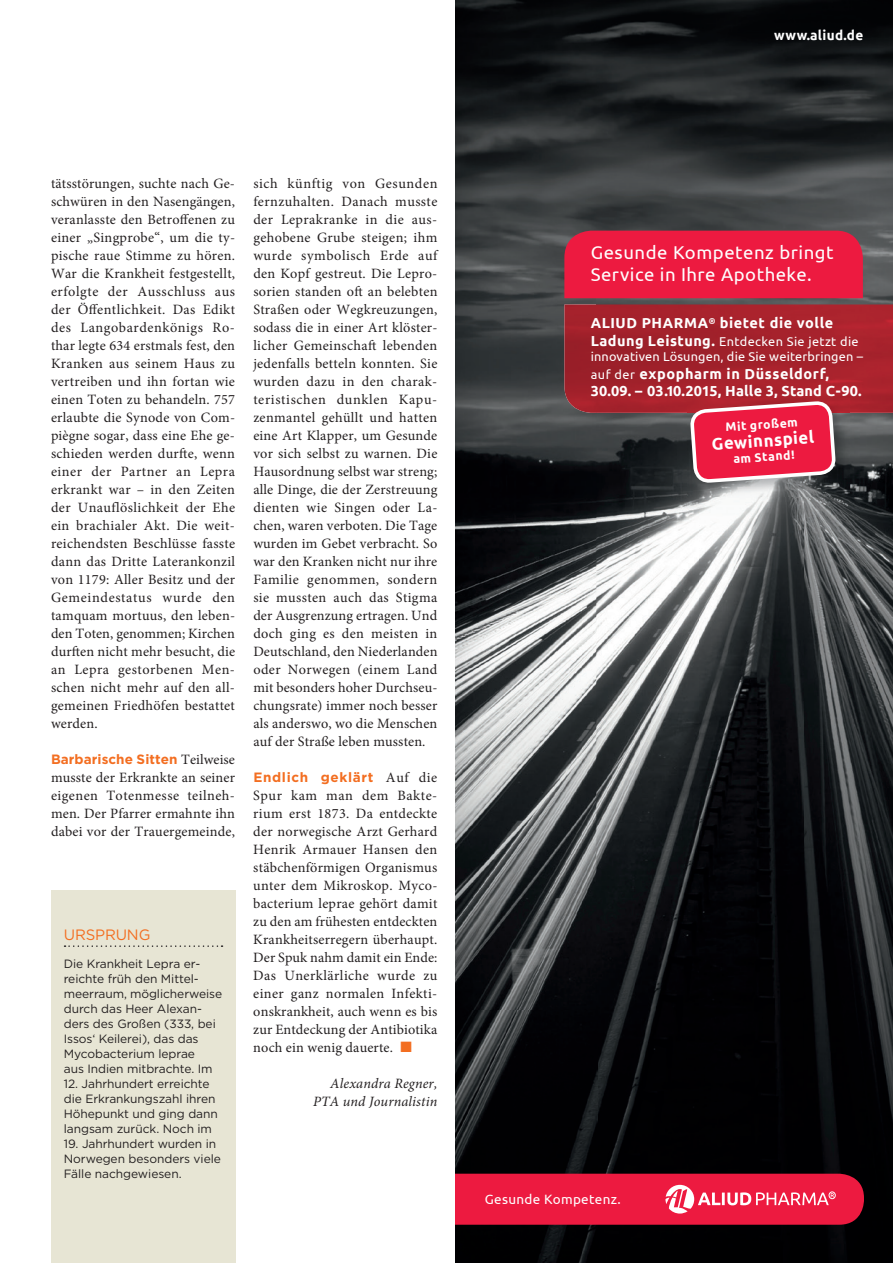
<style>
.page{position:relative;width:893px;height:1263px;background:#fff}
.page>*{position:absolute;margin:0;border:0;box-sizing:border-box;transform-origin:0 0}
.t1{font:18.6px/22px "Ubuntu";letter-spacing:.03em;color:#fff}
.t2{font:700 16.8px "Ubuntu";color:#fff}
.t3{font:15px "Gotham";letter-spacing:-.01em;color:#f36e21}
.t4{font:700 14.55px/17.4px "Ubuntu";letter-spacing:.04em;color:#fff}
.t5{font:14.25px/18px "Minion Pro";letter-spacing:.01em;color:#231f20;text-align:justify}
.t6{font:italic 14.25px/18px "Minion Pro";letter-spacing:.01em;color:#231f20;text-align:right}
.t7{font:700 13.5px "Gotham";letter-spacing:.005em;color:#f36e21}
.t8{font:700 13.5px "Gotham";letter-spacing:.05em;color:#f36e21}
.t9{font:13.5px "Ubuntu";letter-spacing:.025em;color:#fff}
.t10{font:700 13.5px "Ubuntu";letter-spacing:.025em;color:#fff}
.t11{font:12.75px/15.3px "Ubuntu";letter-spacing:.015em;color:#fff}
.t12{font:700 12.15px "Ubuntu";color:#fff}
.t13{font:12px/15px "Gotham";letter-spacing:-.005em;color:#231f20}
.s1{font-family:"Minion Pro";font-weight:400;font-size:14.25px;color:#231f20}
.s2{color:#f36e21}
.s3{font-weight:700;font-size:14.55px}
.s4{font-weight:400;font-size:12.75px}
</style>
<div class="page">
<img style="left:455px;top:268px;width:141px;height:995px">
<img style="left:596px;top:268px;width:297px;height:36px">
<img style="left:596px;top:413px;width:103px;height:850px">
<img style="left:803px;top:413px;width:90px;height:850px">
<img style="left:699px;top:570px;width:104px;height:693px">
<svg style="left:455px;top:1174px;width:409px;height:51px;background:#e92548"></svg>
<div style="left:829px;top:1191px;width:6px;height:8px;border:1px solid #fff;border-radius:50%"></div>
<img style="left:455px;top:0;width:438px;height:268px">
<div style="left:564px;top:231px;width:299px;height:67px;background:#ed1a40"></div>
<img style="left:564px;top:304px;width:329px;height:109px">
<img style="left:591px;top:385px;width:270px;height:13px">
<img style="left:688px;top:399px;width:161px;height:98px">
<svg style="left:691px;top:402px;width:144px;height:168px"></svg>
<div style="left:51px;top:890px;width:184px;height:373px;background:#e7e5d4"></div>
<svg style="left:65px;top:945px;width:158px;height:2px"></svg>
<p class="t10" style="left:774px;top:27px;width:90px">www.aliud.de</p>
<p class="t5" style="left:51px;top:175px;width:186px">tätsstörungen, suchte nach Ge&shy;schwüren in den Nasengängen, veranlasste den Betroffenen zu einer „Singprobe“, um die ty&shy;pische raue Stimme zu hören.<br>War die Krankheit festgestellt, erfolgte der Ausschluss aus der Öffentlichkeit. Das Edikt des Langobardenkönigs Ro&shy;thar legte 634 erstmals fest, den Kranken aus seinem Haus zu vertreiben und ihn fortan wie einen Toten zu behandeln. 757 erlaubte die Synode von Com&shy;piègne sogar, dass eine Ehe ge&shy;schieden werden durfte, wenn einer der Partner an Lepra erkrankt war – in den Zeiten der Unauflöslichkeit der Ehe ein brachialer Akt. Die weit&shy;reichendsten Beschlüsse fasste dann das Dritte Laterankonzil von 1179: Aller Besitz und der Gemeindestatus wurde den tamquam mortuus, den leben&shy;den Toten, genommen; Kirchen durften nicht mehr besucht, die an Lepra gestorbenen Men&shy;schen nicht mehr auf den all&shy;gemeinen Friedhöfen bestattet werden.</p>
<p class="t7" style="left:51px;top:750px;width:185px">Barbarische Sitten <span class="s1">Teilweise</span></p>
<p class="t5" style="left:51px;top:769px;width:186px">musste der Erkrankte an seiner eigenen Totenmesse teilneh&shy;men. Der Pfarrer ermahnte ihn dabei vor der Trauergemeinde,</p>
<p class="t3" style="left:64px;top:925px;width:88px">URSPRUNG</p>
<p class="t13" style="left:64px;top:956px;width:160px">Die Krankheit Lepra er&shy;reichte früh den Mittel&shy;meerraum, möglicherweise durch das Heer Alexan&shy;ders des Großen (333, bei<br>Issos‘ Keilerei), das das<br>Mycobacterium leprae<br>aus Indien mitbrachte. Im</p>
<p class="t13" style="left:64px;top:1076px;width:156px">12. Jahrhundert erreichte die Erkrankungszahl ihren<br>Höhepunkt und ging dann langsam zurück. Noch im</p>
<p class="t13" style="left:64px;top:1136px;width:159px">19. Jahrhundert wurden in<br>Norwegen besonders viele<br>Fälle nachgewiesen.</p>
<p class="t5" style="left:253px;top:175px;width:186px">sich künftig von Gesunden fernzuhalten. Danach musste der Leprakranke in die aus&shy;gehobene Grube steigen; ihm wurde symbolisch Erde auf den Kopf gestreut. Die Lepro&shy;sorien standen oft an belebten Straßen oder Wegkreuzungen, sodass die in einer Art klöster&shy;licher Gemeinschaft lebenden jedenfalls betteln konnten. Sie wurden dazu in den charak&shy;teristischen dunklen Kapu&shy;zenmantel gehüllt und hatten eine Art Klapper, um Gesunde vor sich selbst zu warnen. Die Hausordnung selbst war streng; alle Dinge, die der Zerstreuung dienten wie Singen oder La&shy;chen, waren verboten. Die Tage wurden im Gebet verbracht. So war den Kranken nicht nur ihre Familie genommen, sondern sie mussten auch das Stigma der Ausgrenzung ertragen. Und doch ging es den meisten in Deutschland, den Niederlanden oder Norwegen (einem Land mit besonders hoher Durchseu&shy;chungsrate) immer noch besser als anderswo, wo die Menschen auf der Straße leben mussten.</p>
<p class="t8" style="left:253px;top:768px;width:185px">Endlich geklärt <span class="s1">Auf die</span></p>
<p class="t5" style="left:253px;top:787px;width:186px">Spur kam man dem Bakte&shy;rium erst 1873. Da entdeckte der norwegische Arzt Gerhard Henrik Armauer Hansen den stäbchenförmigen Organismus unter dem Mikroskop. Myco&shy;bacterium leprae gehört damit zu den am frühesten entdeckten Krankheitserregern überhaupt.<br>Der Spuk nahm damit ein Ende:<br>Das Unerklärliche wurde zu einer ganz normalen Infekti&shy;onskrankheit, auch wenn es bis zur Entdeckung der Antibiotika noch ein wenig dauerte. <span class="s2">■</span></p>
<p class="t6" style="left:313px;top:1075px;width:126px">Alexandra Regner,<br>PTA und Journalistin</p>
<h1 class="t1" style="left:591px;top:241px;width:244px">Gesunde Kompetenz bringt<br>Service in Ihre Apotheke.</h1>
<p class="t4" style="left:591px;top:314px;width:244px">ALIUD PHARMA<sup>®</sup> bietet die volle</p>
<p class="t11" style="left:591px;top:333px;width:274px"><span class="s3">Ladung Leistung.</span> Entdecken Sie jetzt die innovativen Lösungen, die Sie weiterbringen –</p>
<p class="t4" style="left:591px;top:364px;width:272px"><span class="s4">auf der</span> expopharm in Düsseldorf,<br>30.09. – 03.10.2015, Halle 3, Stand C-90.</p>
<p class="t12" style="left:725px;top:420px;width:74px;rotate:-4deg">Mit großem</p>
<p class="t2" style="left:711px;top:434px;width:104px;rotate:-4deg">Gewinnspiel</p>
<p class="t12" style="left:733px;top:452px;width:63px;rotate:-4deg">am Stand!</p>
<p class="t9" style="left:485px;top:1191px;width:138px">Gesunde Kompetenz.</p>
</div>
